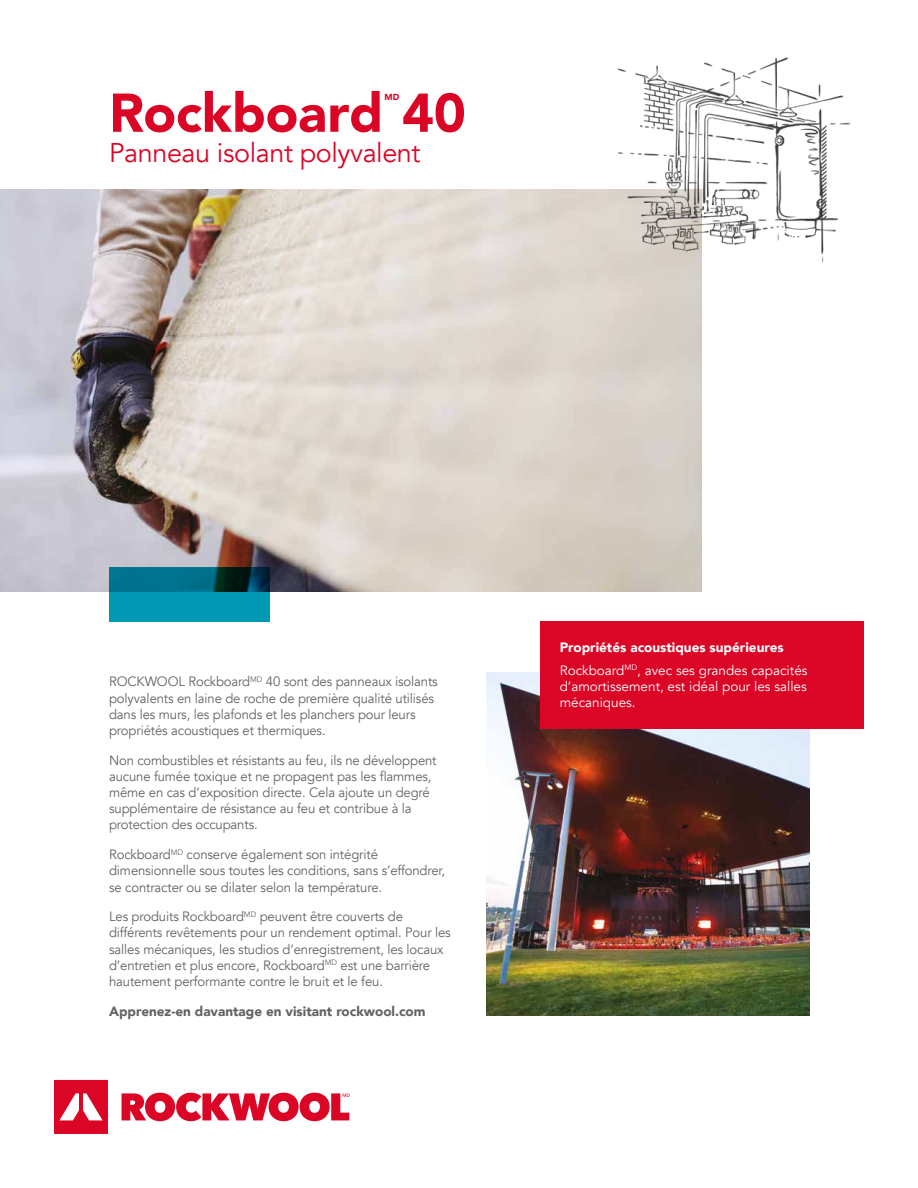
<style>
.page{position:relative;width:918px;height:1188px;background:#fff}
.page>*{position:absolute;margin:0;border:0;box-sizing:border-box;transform-origin:0 0}
.t1{font:900 54px "Avenir";letter-spacing:-.005em;color:#db0626}
.t2{font:27px "Avenir";letter-spacing:-.015em;color:#db0626}
.t3{font:13.5px/16.2px "Avenir";letter-spacing:-.01em;color:#646363}
.t4{font:13.5px/23px "Avenir";color:#fff}
.t5{font:900 13.5px "Avenir";color:#646363}
.t6{font:900 8.7px "Avenir";color:#db0626}
.s1{font-weight:900}
</style>
<div class="page">
<img style="left:486px;top:673px;width:323px;height:342px">
<img style="left:0;top:189px;width:702px;height:402px">
<svg style="left:109px;top:567px;width:161px;height:54px;background:#007b92"></svg>
<div style="left:540px;top:621px;width:324px;height:108px;background:#db0626"></div>
<img style="left:585px;top:57px;width:266px;height:217px">
<svg style="left:54px;top:1080px;width:54px;height:54px"></svg>
<svg style="left:122px;top:1093px;width:228px;height:28px"></svg>
<h1 class="t1" style="left:109px;top:67px;width:358px">Rockboard 40</h1>
<p class="t6" style="left:384px;top:89px;width:17px">MD</p>
<h2 class="t2" style="left:109px;top:136px;width:313px">Panneau isolant polyvalent</h2>
<p class="t3" style="left:109px;top:674px;width:330px">ROCKWOOL Rockboard<sup>MD</sup> 40 sont des panneaux isolants polyvalents en laine de roche de première qualité utilisés dans les murs, les plafonds et les planchers pour leurs propriétés acoustiques et thermiques.</p>
<p class="t3" style="left:109px;top:752px;width:329px">Non combustibles et résistants au feu, ils ne développent aucune fumée toxique et ne propagent pas les flammes, même en cas d’exposition directe. Cela ajoute un degré supplémentaire de résistance au feu et contribue à la protection des occupants.</p>
<p class="t3" style="left:109px;top:847px;width:338px">Rockboard<sup>MD</sup> conserve également son intégrité dimensionnelle sous toutes les conditions, sans s’effondrer, se contracter ou se dilater selon la température.</p>
<p class="t3" style="left:109px;top:909px;width:343px">Les produits Rockboard<sup>MD</sup> peuvent être couverts de différents revêtements pour un rendement optimal. Pour les salles mécaniques, les studios d’enregistrement, les locaux d’entretien et plus encore, Rockboard<sup>MD</sup> est une barrière hautement performante contre le bruit et le feu.</p>
<p class="t5" style="left:109px;top:999px;width:318px">Apprenez-en davantage en visitant rockwool.com</p>
<p class="t4" style="left:560px;top:636px;width:249px"><span class="s1">Propriétés acoustiques supérieures<br></span>Rockboard<sup>MD</sup>, avec ses grandes capacités</p>
<p class="t4" style="left:560px;top:679px;width:249px;line-height:16.2px">d’amortissement, est idéal pour les salles mécaniques.</p>
</div>
